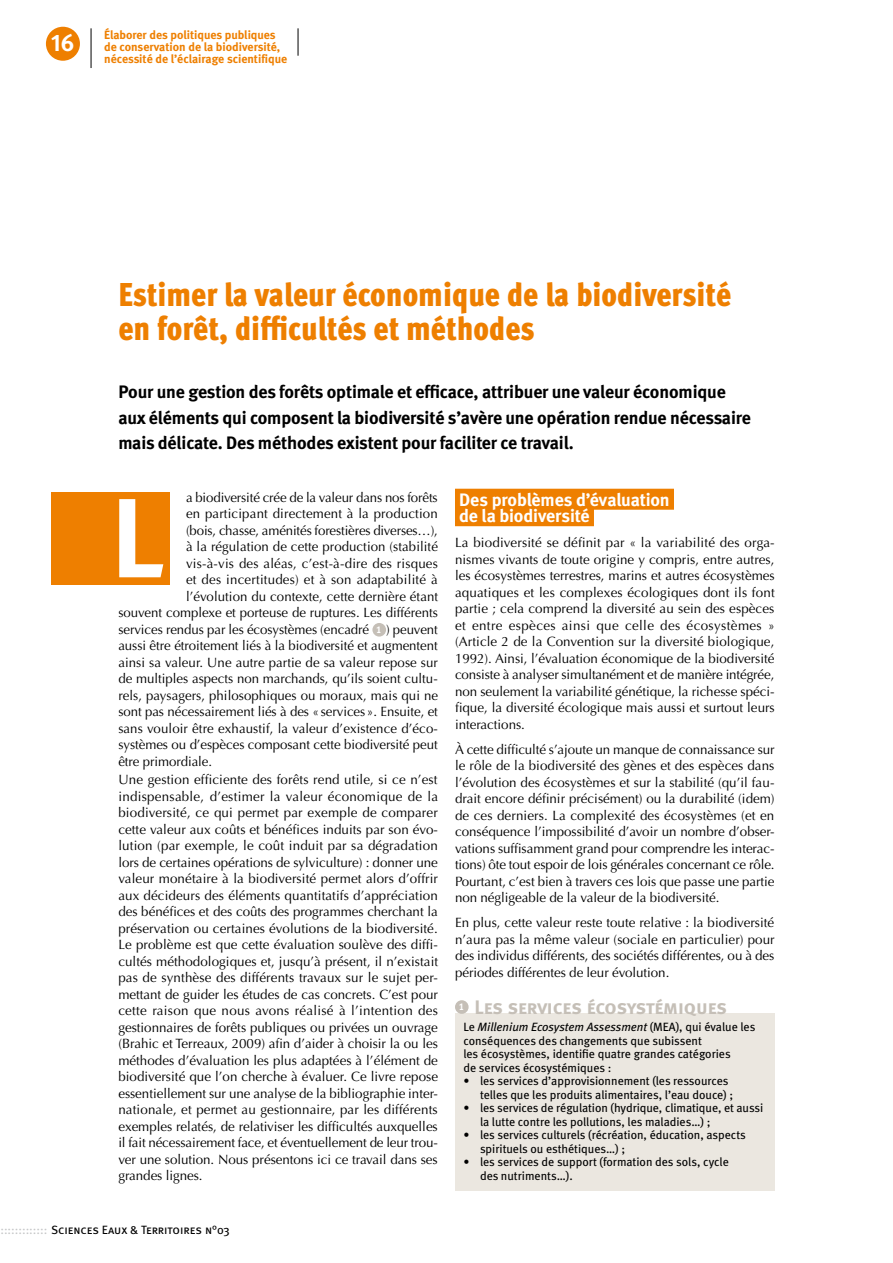
<style>
.page{position:relative;width:893px;height:1263px;background:#fff}
.page>*{position:absolute;margin:0;border:0;box-sizing:border-box;transform-origin:0 0}
.t1{font:112.5px "Meta Bold LF Caps";color:#fff}
.t2{font:900 33px/34px "Meta Cond OT";color:#ee7f00}
.t3{font:24px "Meta Bold Caps Expert";color:#fff}
.t4{font:19.5px "Meta Bold LF Caps";letter-spacing:-.005em;color:#c5bfb7}
.t5{font:18px/25.5px "Meta Bold LF";letter-spacing:-.005em;color:#000}
.t6{font:18px/16.5px "Meta Bold LF";letter-spacing:-.01em;color:#fff}
.t7{font:13.5px/16.5px "Optima";letter-spacing:-.005em;color:#000;text-align:justify}
.t8{font:13.5px "Optima";letter-spacing:.015em;color:#000}
.t9{font:12px/13.5px "Meta Book LF";color:#000}
.t10{font:700 12px/12px "Meta";color:#ee7f00}
.t11{font:12px "Meta Book Caps";letter-spacing:-.005em;color:#000}
.s1{font-family:"Meta Bold LF";font-size:9.75px;color:#fff}
.s2{color:#c6c7c8}
.s3{font-style:italic}
</style>
<div class="page">
<div style="left:372px;top:623px;width:14px;height:14px;background:#c5bfb7;border-radius:50%"></div>
<div style="left:455px;top:489px;width:219px;height:21px;background:#ee7f00"></div>
<div style="left:455px;top:505px;width:139px;height:21px;background:#ee7f00"></div>
<div style="left:51px;top:492px;width:118px;height:93px;background:#ee7f00"></div>
<div style="left:46px;top:27px;width:34px;height:34px;background:#ee7f00;border-radius:50%"></div>
<hr style="left:91px;top:28px;width:1px;height:40px;background:#000">
<svg style="left:298px;top:28px;width:1px;height:28px"></svg>
<div style="left:455px;top:1013px;width:320px;height:178px;background:#ebe7e0"></div>
<div style="left:455px;top:1000px;width:14px;height:14px;background:#c5bfb7;border-radius:50%"></div>
<h3 class="t3" style="left:51px;top:28px;width:25px">16</h3>
<p class="t10" style="left:104px;top:29px;width:185px">Élaborer des politiques publiques de conservation de la biodiversité, nécessité de l’éclairage scientifique</p>
<h2 class="t2" style="left:118px;top:278px;width:614px">Estimer la valeur économique de la biodiversité en forêt, difficultés et méthodes</h2>
<h3 class="t5" style="left:118px;top:379px;width:634px">Pour une gestion des forêts optimale et efficace, attribuer une valeur économique aux éléments qui composent la biodiversité s’avère une opération rendue nécessaire mais délicate. Des méthodes existent pour faciliter ce travail.</h3>
<p class="t7" style="left:186px;top:489px;width:253px">a biodiversité crée de la valeur dans nos forêts</p>
<p class="t8" style="left:186px;top:506px;width:253px">en participant directement à la production</p>
<p class="t7" style="left:186px;top:522px;width:253px">(bois, chasse, aménités forestières diverses…),</p>
<p class="t7" style="left:186px;top:538px;width:253px">à la régulation de cette production (stabilité</p>
<p class="t8" style="left:186px;top:555px;width:253px">vis-à-vis des aléas, c’est-à-dire des risques</p>
<p class="t8" style="left:186px;top:572px;width:253px">et des incertitudes) et à son adaptabilité à</p>
<p class="t7" style="left:186px;top:588px;width:254px">l’évolution du contexte, cette dernière étant</p>
<p class="t7" style="left:118px;top:604px;width:321px">souvent complexe et porteuse de ruptures. Les différents</p>
<p class="t7" style="left:118px;top:621px;width:321px">services rendus par les écosystèmes (encadré <span class="s1">1</span> ) peuvent</p>
<p class="t7" style="left:118px;top:637px;width:321px">aussi être étroitement liés à la biodiversité et augmentent</p>
<p class="t7" style="left:118px;top:654px;width:321px">ainsi sa valeur. Une autre partie de sa valeur repose sur</p>
<p class="t7" style="left:118px;top:670px;width:321px">de multiples aspects non marchands, qu’ils soient cultu-</p>
<p class="t7" style="left:118px;top:687px;width:321px">rels, paysagers, philosophiques ou moraux, mais qui ne</p>
<p class="t7" style="left:118px;top:703px;width:321px">sont pas nécessairement liés à des « services». Ensuite, et</p>
<p class="t7" style="left:118px;top:720px;width:321px">sans vouloir être exhaustif, la valeur d’existence d’éco-</p>
<p class="t7" style="left:118px;top:736px;width:321px">systèmes ou d’espèces composant cette biodiversité peut</p>
<p class="t7" style="left:118px;top:753px;width:95px">être primordiale.</p>
<p class="t7" style="left:118px;top:772px;width:321px">Une gestion efficiente des forêts rend utile, si ce n’est indispensable, d’estimer la valeur économique de la biodiversité, ce qui permet par exemple de comparer cette valeur aux coûts et bénéfices induits par son évo&shy;lution (par exemple, le coût induit par sa dégradation lors de certaines opérations de sylviculture) : donner une valeur monétaire à la biodiversité permet alors d’offrir aux décideurs des éléments quantitatifs d’appréciation des bénéfices et des coûts des programmes cherchant la préservation ou certaines évolutions de la biodiversité.<br>Le problème est que cette évaluation soulève des diffi&shy;cultés méthodologiques et, jusqu’à présent, il n’existait pas de synthèse des différents travaux sur le sujet per&shy;mettant de guider les études de cas concrets. C’est pour cette raison que nous avons réalisé à l’intention des gestionnaires de forêts publiques ou privées un ouvrage (Brahic et Terreaux, 2009) afin d’aider à choisir la ou les méthodes d’évaluation les plus adaptées à l’élément de biodiversité que l’on cherche à évaluer. Ce livre repose essentiellement sur une analyse de la bibliographie inter&shy;nationale, et permet au gestionnaire, par les différents exemples relatés, de relativiser les difficultés auxquelles il fait nécessairement face, et éventuellement de leur trou&shy;ver une solution. Nous présentons ici ce travail dans ses grandes lignes.</p>
<h1 class="t1" style="left:110px;top:471px;width:55px">L</h1>
<p class="t11" style="left:0;top:1223px;width:231px"><span class="s2">:::::::::::::</span> Sciences Eaux &amp; Territoires n°03</p>
<h3 class="t6" style="left:459px;top:491px;width:212px">Des problèmes d’évaluation de la biodiversité</h3>
<p class="t7" style="left:455px;top:535px;width:321px">La biodiversité se définit par « la variabilité des orga&shy;nismes vivants de toute origine y compris, entre autres, les écosystèmes terrestres, marins et autres écosystèmes aquatiques et les complexes écologiques dont ils font partie ; cela comprend la diversité au sein des espèces et entre espèces ainsi que celle des écosystèmes » (Article 2 de la Convention sur la diversité biologique, 1992). Ainsi, l’évaluation économique de la biodiversité consiste à analyser simultanément et de manière intégrée, non seulement la variabilité génétique, la richesse spéci&shy;fique, la diversité écologique mais aussi et surtout leurs interactions.</p>
<p class="t7" style="left:455px;top:741px;width:321px">À cette difficulté s’ajoute un manque de connaissance sur le rôle de la biodiversité des gènes et des espèces dans l’évolution des écosystèmes et sur la stabilité (qu’il fau&shy;drait encore définir précisément) ou la durabilité (idem) de ces derniers. La complexité des écosystèmes (et en conséquence l’impossibilité d’avoir un nombre d’obser&shy;vations suffisamment grand pour comprendre les interac&shy;tions) ôte tout espoir de lois générales concernant ce rôle.<br>Pourtant, c’est bien à travers ces lois que passe une partie non négligeable de la valeur de la biodiversité.</p>
<p class="t7" style="left:455px;top:914px;width:321px">En plus, cette valeur reste toute relative : la biodiversité n’aura pas la même valeur (sociale en particulier) pour des individus différents, des sociétés différentes, ou à des périodes différentes de leur évolution.</p>
<h3 class="t4" style="left:459px;top:995px;width:270px"><sup>1</sup> Les services écosystémiques</h3>
<p class="t9" style="left:463px;top:1020px;width:293px">Le <span class="s3">Millenium Ecosystem Assessment</span> (MEA), qui évalue les conséquences des changements que subissent<br>les écosystèmes, identifie quatre grandes catégories<br>de services écosystémiques :</p>
<p class="t9" style="left:480px;top:1074px;width:255px;text-indent:-16px">• les services d’approvisionnement (les ressources telles que les produits alimentaires, l’eau douce) ;</p>
<p class="t9" style="left:480px;top:1101px;width:285px;text-indent:-16px">• les services de régulation (hydrique, climatique, et aussi la lutte contre les pollutions, les maladies…) ;</p>
<p class="t9" style="left:480px;top:1128px;width:267px;text-indent:-16px">• les services culturels (récréation, éducation, aspects spirituels ou esthétiques…) ;</p>
<p class="t9" style="left:480px;top:1155px;width:250px;text-indent:-16px">• les services de support (formation des sols, cycle des nutriments…).</p>
</div>
